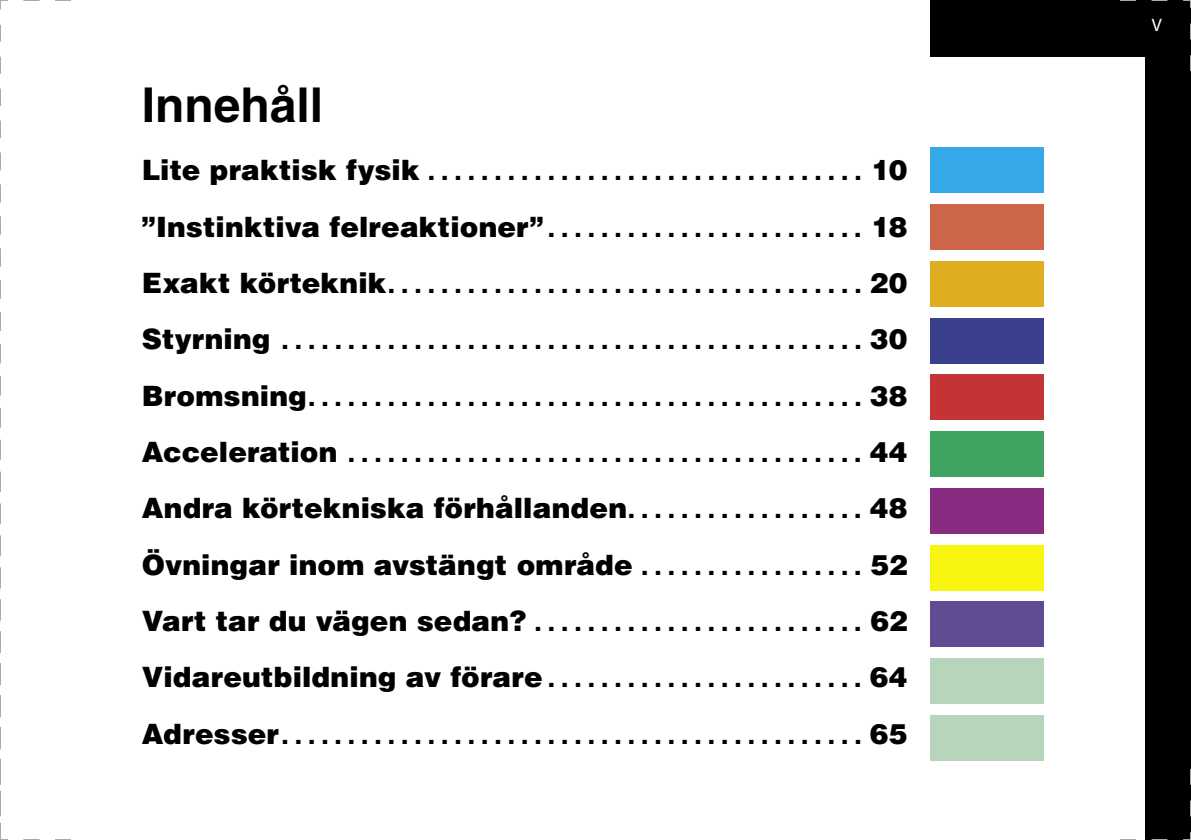
<style>
.page{position:relative;width:1191px;height:840px;background:#fff}
.page>*{position:absolute;margin:0;border:0;box-sizing:border-box;transform-origin:0 0}
.t1{font:700 48px "Helvetica";color:#000}
.t2{font:900 28px "Helvetica";letter-spacing:.005em;color:#000}
.Bildetext{font:italic 700 24px "Helvetica";color:#fff}
.t3{font:900 20px "Helvetica";color:#000}
.Brødtext_2{font:300 18px "Palatino";color:#fff}
.s1{font-size:28px}
.s2{font-size:20px}
</style>
<div class="page">
<div style="left:1145px;top:0;width:46px;height:839px;background:#000"></div>
<div style="left:930px;top:0;width:261px;height:57px;background:#000"></div>
<div style="left:930px;top:147px;width:113px;height:46px;background:#36a7e9"></div>
<div style="left:930px;top:204px;width:113px;height:45px;background:#cd6649"></div>
<div style="left:930px;top:261px;width:113px;height:45px;background:#e0ad20"></div>
<div style="left:930px;top:317px;width:113px;height:46px;background:#3a3f8e"></div>
<div style="left:930px;top:374px;width:113px;height:46px;background:#c43434"></div>
<div style="left:930px;top:431px;width:113px;height:45px;background:#3fa462"></div>
<div style="left:930px;top:488px;width:113px;height:45px;background:#892c81"></div>
<div style="left:930px;top:544px;width:113px;height:46px;background:#f7f410"></div>
<div style="left:930px;top:601px;width:113px;height:45px;background:#5f4c93"></div>
<div style="left:930px;top:658px;width:113px;height:45px;background:#b6d5bb"></div>
<div style="left:930px;top:714px;width:113px;height:46px;background:#b6d5bb"></div>
<svg style="left:0;top:0;width:71px;height:839px"></svg>
<svg style="left:1120px;top:0;width:71px;height:71px"></svg>
<svg style="left:1190px;top:769px;width:1px;height:70px"></svg>
<p class="t1" style="left:142px;top:76px;width:183px">Innehåll</p>
<p class="t3" style="left:142px;top:160px;width:767px"><span class="s1">Lite praktisk fysik</span> . . . . . . . . . . . . . . . . . . . . . . . . . . . . . . . . . <span class="s1">10</span></p>
<p class="t2" style="left:142px;top:208px;width:767px">”Instinktiva felreaktioner” <span class="s2">. . . . . . . . . . . . . . . . . . . . . . . .</span> 18</p>
<p class="t3" style="left:142px;top:272px;width:767px"><span class="s1">Exakt körteknik</span>. . . . . . . . . . . . . . . . . . . . . . . . . . . . . . . . . . . . <span class="s1">20</span></p>
<p class="t3" style="left:142px;top:329px;width:767px"><span class="s1">Styrning</span> . . . . . . . . . . . . . . . . . . . . . . . . . . . . . . . . . . . . . . . . . . . . <span class="s1">30</span></p>
<p class="t3" style="left:142px;top:385px;width:767px"><span class="s1">Bromsning</span>. . . . . . . . . . . . . . . . . . . . . . . . . . . . . . . . . . . . . . . . . . <span class="s1">38</span></p>
<p class="t3" style="left:142px;top:441px;width:767px"><span class="s1">Acceleration</span> . . . . . . . . . . . . . . . . . . . . . . . . . . . . . . . . . . . . . . . <span class="s1">44</span></p>
<p class="t2" style="left:142px;top:489px;width:767px">Andra körtekniska förhållanden<span class="s2">. . . . . . . . . . . . . . . . . .</span> 48</p>
<p class="t2" style="left:142px;top:546px;width:767px">Övningar inom avstängt område <span class="s2">. . . . . . . . . . . . . . . . .</span> 52</p>
<p class="t3" style="left:142px;top:610px;width:767px"><span class="s1">Vart tar du vägen sedan?</span> . . . . . . . . . . . . . . . . . . . . . . . . . <span class="s1">62</span></p>
<p class="t2" style="left:142px;top:658px;width:767px">Vidareutbildning av förare <span class="s2">. . . . . . . . . . . . . . . . . . . . . . . .</span> 64</p>
<p class="t3" style="left:142px;top:723px;width:767px"><span class="s1">Adresser</span>. . . . . . . . . . . . . . . . . . . . . . . . . . . . . . . . . . . . . . . . . . . . <span class="s1">65</span></p>
<p class="Brødtext_2" style="left:1151px;top:15px;width:12px">V</p>
<p class="Bildetext" style="left:1155px;top:15px;width:15px">v</p>
</div>
